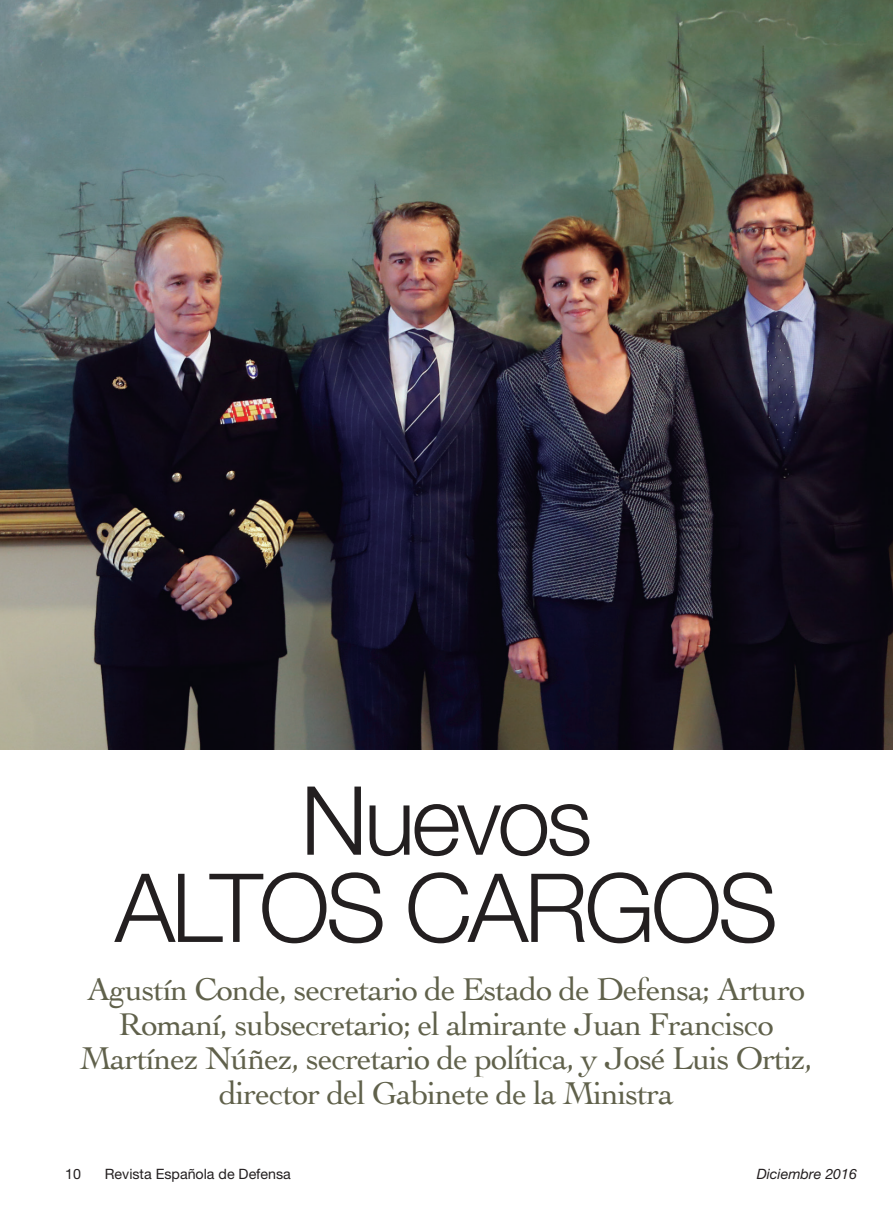
<style>
.page{position:relative;width:893px;height:1217px;background:#fff}
.page>*{position:absolute;margin:0;border:0;box-sizing:border-box;transform-origin:0 0}
.Título_B{font:300 95.4px/87.2px "Helvetica Neue";letter-spacing:-.04em;color:#231f20;text-align:center}
.Entradilla{font:33px/34.5px "Cochin";letter-spacing:-.03em;color:#60614b;text-align:center}
.t1{font:14.25px "Helvetica Neue";color:#231f20}
.t2{font:italic 14.25px "Helvetica Neue";color:#231f20}
</style>
<div class="page">
<img style="left:0;top:0;width:893px;height:749px">
<p class="Título_B" style="left:115px;top:774px;width:665px">Nuevos<br>ALTOS CARGOS</p>
<p class="Entradilla" style="left:80px;top:970px;width:735px">Agustín Conde, secretario de Estado de Defensa; Arturo Romaní, subsecretario; el almirante Juan Francisco Martínez Núñez, secretario de política, y José Luis Ortiz, director del Gabinete de la Ministra</p>
<p class="t1" style="left:65px;top:1164px;width:17px">10</p>
<p class="t1" style="left:105px;top:1164px;width:188px">Revista Española de Defensa</p>
<p class="t2" style="left:757px;top:1164px;width:102px">Diciembre 2016</p>
</div>
